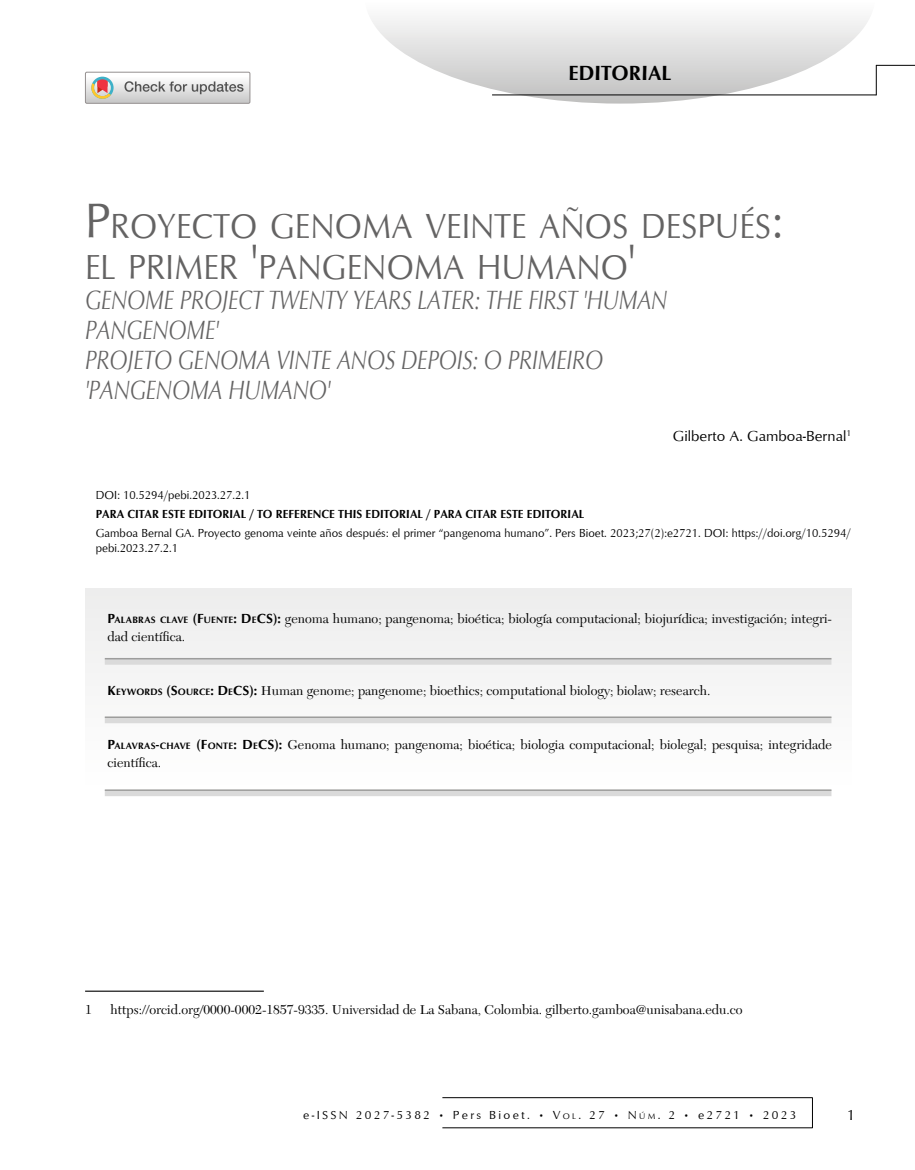
<style>
.page{position:relative;width:915px;height:1170px;background:#fff}
.page>*{position:absolute;margin:0;border:0;box-sizing:border-box;transform-origin:0 0}
.t1{font:35.7px/40.5px "Optimum";color:#646363;scale:.9 1}
.t2{font:italic 27px/30px "Optimum";color:#646363;scale:.8 1}
.t3{font:700 21px "Optimum";color:#000}
.t4{font:15px "Optimum";color:#000}
.t5{font:13.5px/18px "New Caledonia LT Std";color:#000}
.t6{font:12px/15px "Optimum";color:#000;scale:.95 1}
.t7{font:700 12px "Optimum";color:#000;scale:.95 1}
.t8{font:12px "Optimum";letter-spacing:.19em;color:#000}
.s1{font-size:51px}
.s2{font-family:"Optimum";font-weight:700}
.s3{font-family:"Optimum";font-weight:700;font-size:9.45px}
.s4{font-size:8.4px}
.s5{font-style:inherit}
</style>
<div class="page">
<hr style="left:442px;top:1097px;width:370px;height:1px;background:#000">
<hr style="left:442px;top:1127px;width:370px;height:1px;background:#000">
<hr style="left:811px;top:1097px;width:1px;height:30px;background:#000">
<hr style="left:85px;top:990px;width:179px;height:1px;background:#000">
<svg style="left:371px;top:18px;width:503px;height:86px"></svg>
<hr style="left:875px;top:65px;width:1px;height:30px;background:#000">
<hr style="left:875px;top:65px;width:39px;height:1px;background:#000">
<hr style="left:492px;top:94px;width:384px;height:1px;background:#000">
<div style="left:85px;top:72px;width:165px;height:32px;border:1px solid #948f8f"></div>
<svg style="left:85px;top:72px;width:165px;height:31px"></svg>
<div style="left:85px;top:588px;width:765px;height:202px;background:#f6f6f6"></div>
<svg style="left:105px;top:659px;width:726px;height:5px;background:#d4d4d4"></svg>
<hr style="left:105px;top:658px;width:726px;height:1px;background:#9d9d9c">
<div style="left:105px;top:717px;width:726px;height:6px;background:#dadada"></div>
<hr style="left:105px;top:716px;width:726px;height:2px;background:#9d9d9c">
<div style="left:105px;top:790px;width:726px;height:6px;background:#dadada"></div>
<hr style="left:105px;top:789px;width:726px;height:1px;background:#9d9d9c">
<h3 class="t3" style="left:568px;top:61px;width:104px">EDITORIAL</h3>
<h1 class="t1" style="left:85px;top:205px;width:776px"><span class="s1">P</span>ROYECTO GENOMA VEINTE AÑOS DESPUÉS<span class="s1">:<br></span>EL PRIMER <span class="s1">'</span>PANGENOMA HUMANO<span class="s1">'</span></h1>
<h2 class="t2" style="left:85px;top:284px;width:729px">GENOME PROJECT TWENTY YEARS LATER: THE FIRST 'HUMAN<br>PANGENOME'<br>PROJETO GENOMA VINTE ANOS DEPOIS: O PRIMEIRO 'PANGENOMA HUMANO'</h2>
<p class="t4" style="left:672px;top:427px;width:180px">Gilberto A. Gamboa-Bernal<sup>1</sup></p>
<p class="t6" style="left:96px;top:487px;width:164px">DOI: 10.5294/pebi.2023.27.2.1</p>
<p class="t7" style="left:96px;top:507px;width:515px">PARA CITAR ESTE EDITORIAL / TO REFERENCE THIS EDITORIAL / PARA CITAR ESTE EDITORIAL</p>
<p class="t6" style="left:96px;top:525px;width:796px">Gamboa Bernal GA. Proyecto genoma veinte años después: el primer “pangenoma humano”. Pers Bioet. 2023;27(2):e2721. DOI: https://doi.org/10.5294/ pebi.2023.27.2.1</p>
<p class="t5" style="left:108px;top:609px;width:725px"><span class="s2">P</span><span class="s3">ALABRAS CLAVE</span> <span class="s2">(F</span><span class="s3">UENTE</span><span class="s2">: D</span><span class="s3">E</span><span class="s2">CS):</span> genoma humano; pangenoma; bioética; biología computacional; biojurídica; investigación; integri&shy;dad científica.</p>
<p class="t5" style="left:108px;top:681px;width:604px"><span class="s2">K</span><span class="s3">EYWORDS</span> <span class="s2">(S</span><span class="s3">OURCE</span><span class="s2">: D</span><span class="s3">E</span><span class="s2">CS):</span> Human genome; pangenome; bioethics; computational biology; biolaw; research.</p>
<p class="t5" style="left:108px;top:735px;width:725px"><span class="s2">P</span><span class="s3">ALAVRAS</span><span class="s2">-</span><span class="s3">CHAVE</span> <span class="s2">(F</span><span class="s3">ONTE</span><span class="s2">: D</span><span class="s3">E</span><span class="s2">CS):</span> Genoma humano; pangenoma; bioética; biologia computacional; biolegal; pesquisa; integridade científica.</p>
<p class="t5" style="left:85px;top:1000px;width:8px">1</p>
<p class="t5" style="left:111px;top:1000px;width:633px">https://orcid.org/0000-0002-1857-9335. Universidad de La Sabana, Colombia. gilberto.gamboa@unisabana.edu.co</p>
<p class="t8" style="left:303px;top:1107px;width:494px">e-ISSN 2027-5382 • Pers Bioet. • V<span class="s4">OL</span>. 27 • N<span class="s4">ÚM</span><span class="s5">.</span> 2 • e2721 • 2023</p>
<p class="t4" style="left:846px;top:1105px;width:10px">1</p>
</div>
